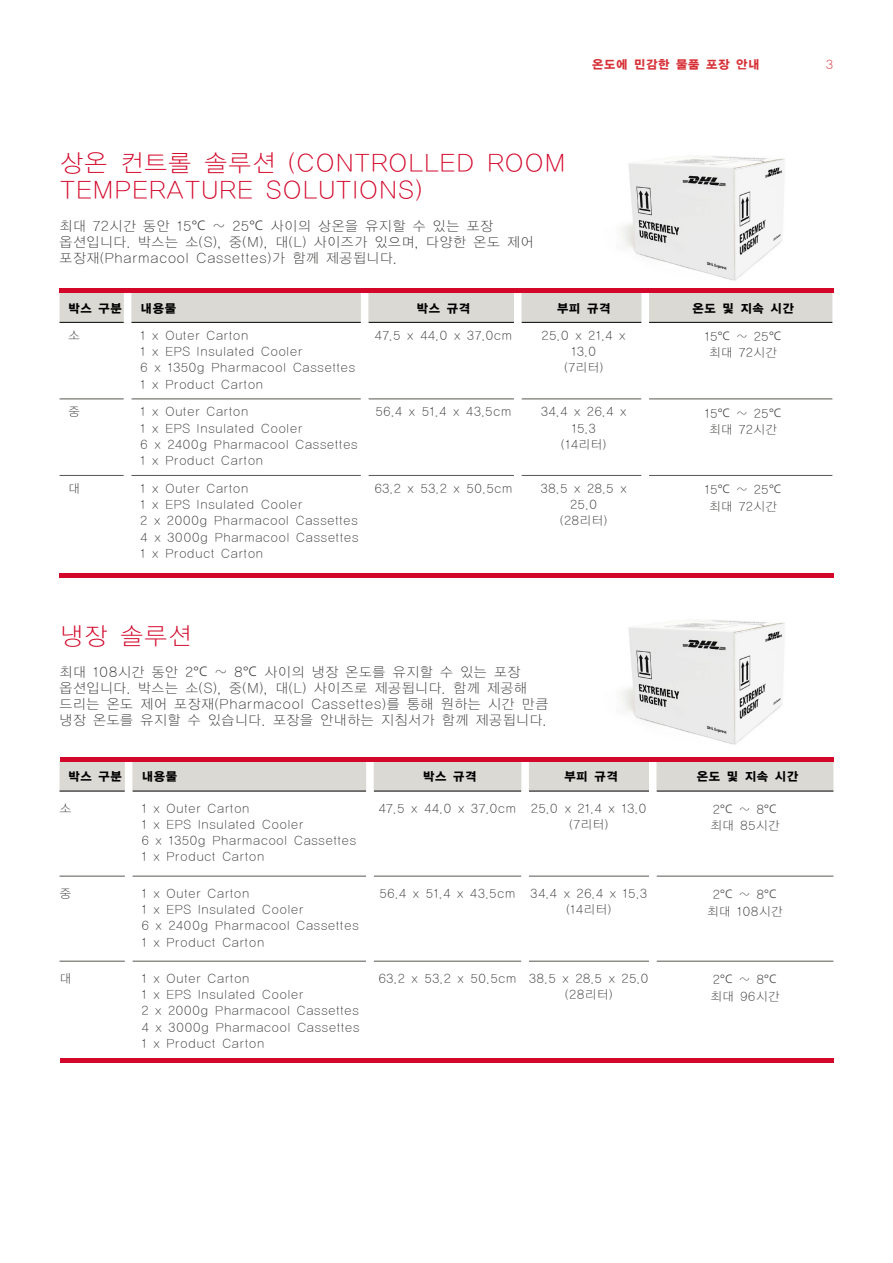
<style>
.page{position:relative;width:893px;height:1263px;background:#fff}
.page>*{position:absolute;margin:0;border:0;box-sizing:border-box;transform-origin:0 0}
.t1{font:24px/27px "YGO11";color:#d3072a}
.t2{font:13.5px/16.2px "YGO11";color:#3c3c3b}
.t3{font:12px/16.2px "YGO11";color:#3c3c3b}
.t4{font:12px "YGO16";color:#000}
.t5{font:300 12px "Frutiger";color:#3c3c3b}
.t6{font:12px "YGO16";color:#d73138}
.t7{font:12px "YGO11";color:#d73138}
.s1{font-family:"Frutiger";font-weight:300}
.s2{font-family:"YGO11";font-weight:400}
</style>
<div class="page">
<img style="left:621px;top:156px;width:164px;height:125px">
<img style="left:621px;top:620px;width:164px;height:125px">
<hr style="left:60px;top:574px;width:774px;height:4px;background:#d3072a">
<div style="left:60px;top:293px;width:772px;height:29px;background:#dad9d3"></div>
<hr style="left:60px;top:322px;width:64px;height:1px;background:#000">
<hr style="left:131px;top:322px;width:230px;height:1px;background:#000">
<hr style="left:368px;top:322px;width:146px;height:1px;background:#000">
<hr style="left:521px;top:322px;width:120px;height:1px;background:#000">
<hr style="left:649px;top:322px;width:183px;height:1px;background:#000">
<hr style="left:60px;top:399px;width:64px;height:1px;background:#575651">
<hr style="left:131px;top:399px;width:230px;height:1px;background:#575651">
<hr style="left:368px;top:399px;width:146px;height:1px;background:#575651">
<hr style="left:521px;top:399px;width:120px;height:1px;background:#575651">
<hr style="left:649px;top:399px;width:183px;height:1px;background:#575651">
<hr style="left:60px;top:475px;width:64px;height:1px;background:#575651">
<hr style="left:131px;top:475px;width:230px;height:1px;background:#575651">
<hr style="left:368px;top:475px;width:146px;height:1px;background:#575651">
<hr style="left:521px;top:475px;width:120px;height:1px;background:#575651">
<hr style="left:649px;top:475px;width:183px;height:1px;background:#575651">
<div style="left:124px;top:293px;width:7px;height:29px;background:#fff"></div>
<div style="left:361px;top:293px;width:7px;height:29px;background:#fff"></div>
<div style="left:514px;top:293px;width:7px;height:29px;background:#fff"></div>
<div style="left:641px;top:293px;width:8px;height:29px;background:#fff"></div>
<div style="left:60px;top:288px;width:774px;height:5px;background:#d3072a"></div>
<div style="left:60px;top:761px;width:773px;height:30px;background:#dad9d3"></div>
<hr style="left:60px;top:791px;width:65px;height:1px;background:#000">
<hr style="left:132px;top:791px;width:234px;height:1px;background:#000">
<hr style="left:374px;top:791px;width:147px;height:1px;background:#000">
<hr style="left:529px;top:791px;width:120px;height:1px;background:#000">
<hr style="left:656px;top:791px;width:177px;height:1px;background:#000">
<hr style="left:60px;top:876px;width:65px;height:1px;background:#575651">
<hr style="left:132px;top:876px;width:234px;height:1px;background:#575651">
<hr style="left:374px;top:876px;width:147px;height:1px;background:#575651">
<hr style="left:529px;top:876px;width:120px;height:1px;background:#575651">
<hr style="left:656px;top:876px;width:177px;height:1px;background:#575651">
<hr style="left:60px;top:961px;width:65px;height:1px;background:#575651">
<hr style="left:132px;top:961px;width:234px;height:1px;background:#575651">
<hr style="left:374px;top:961px;width:147px;height:1px;background:#575651">
<hr style="left:529px;top:961px;width:120px;height:1px;background:#575651">
<hr style="left:656px;top:961px;width:177px;height:1px;background:#575651">
<div style="left:125px;top:761px;width:7px;height:30px;background:#fff"></div>
<div style="left:366px;top:761px;width:8px;height:30px;background:#fff"></div>
<div style="left:521px;top:761px;width:8px;height:30px;background:#fff"></div>
<div style="left:649px;top:761px;width:7px;height:30px;background:#fff"></div>
<hr style="left:60px;top:757px;width:773px;height:4px;background:#d3072a">
<hr style="left:60px;top:1058px;width:773px;height:4px;background:#d3072a">
<p class="t6" style="left:592px;top:57px;width:169px">온도에 민감한 물품 포장 안내</p>
<p class="t7" style="left:826px;top:57px;width:9px">3</p>
<h1 class="t1" style="left:60px;top:149px;width:508px">상온 컨트롤 솔루션 (CONTROLLED ROOM<br>TEMPERATURE SOLUTIONS)</h1>
<p class="t2" style="left:59px;top:218px;width:476px">최대 72시간 동안 15<span class="s1">°C</span> ~ 25<span class="s1">°C</span> 사이의 상온을 유지할 수 있는 포장 옵션입니다. 박스는 소(S), 중(M), 대(L) 사이즈가 있으며, 다양한 온도 제어 포장재(Pharmacool Cassettes)가 함께 제공됩니다.</p>
<p class="t4" style="left:68px;top:300px;width:55px">박스 구분</p>
<p class="t4" style="left:140px;top:300px;width:37px">내용물</p>
<p class="t4" style="left:417px;top:300px;width:55px">박스 규격</p>
<p class="t4" style="left:557px;top:300px;width:55px">부피 규격</p>
<p class="t4" style="left:692px;top:300px;width:103px">온도 및 지속 시간</p>
<p class="t3" style="left:68px;top:327px;width:13px">소</p>
<p class="t3" style="left:140px;top:327px;width:217px">1 x Outer Carton<br>1 x EPS Insulated Cooler<br>6 x 1350g Pharmacool Cassettes<br>1 x Product Carton</p>
<p class="t3" style="left:375px;top:327px;width:139px">47.5 x 44.0 x 37.0cm</p>
<p class="t3" style="left:542px;top:327px;width:86px;text-align:center">25.0 x 21.4 x<br>13.0<br>(7리터)</p>
<p class="t3" style="left:704px;top:329px;width:79px;text-align:center">15<span class="s1">°C</span> ~ 25<span class="s1">°C </span>최대 72시간</p>
<p class="t3" style="left:68px;top:404px;width:13px">중</p>
<p class="t3" style="left:140px;top:404px;width:219px">1 x Outer Carton<br>1 x EPS Insulated Cooler<br>6 x 2400g Pharmacool Cassettes<br>1 x Product Carton</p>
<p class="t3" style="left:375px;top:404px;width:138px">56.4 x 51.4 x 43.5cm</p>
<p class="t3" style="left:541px;top:404px;width:88px;text-align:center">34.4 x 26.4 x<br>15.3<br>(14리터)</p>
<p class="t3" style="left:704px;top:405px;width:79px;text-align:center">15<span class="s1">°C</span> ~ 25<span class="s1">°C </span>최대 72시간</p>
<p class="t3" style="left:68px;top:480px;width:13px">대</p>
<p class="t3" style="left:140px;top:480px;width:220px">1 x Outer Carton<br>1 x EPS Insulated Cooler<br>2 x 2000g Pharmacool Cassettes<br>4 x 3000g Pharmacool Cassettes<br>1 x Product Carton</p>
<p class="t3" style="left:374px;top:480px;width:140px">63.2 x 53.2 x 50.5cm</p>
<p class="t3" style="left:540px;top:480px;width:88px;text-align:center">38.5 x 28.5 x<br>25.0<br>(28리터)</p>
<p class="t3" style="left:704px;top:482px;width:79px;text-align:center">15<span class="s1">°C</span> ~ 25<span class="s1">°C </span>최대 72시간</p>
<h1 class="t1" style="left:60px;top:622px;width:133px">냉장 솔루션</h1>
<p class="t2" style="left:59px;top:664px;width:491px">최대 108시간 동안 2<span class="s1">°C</span> ~ 8<span class="s1">°C</span> 사이의 냉장 온도를 유지할 수 있는 포장 옵션입니다. 박스는 소(S), 중(M), 대(L) 사이즈로 제공됩니다. 함께 제공해 드리는 온도 제어 포장재(Pharmacool Cassettes)를 통해 원하는 시간 만큼 냉장 온도를 유지할 수 있습니다. 포장을 안내하는 지침서가 함께 제공됩니다.</p>
<p class="t4" style="left:68px;top:769px;width:55px">박스 구분</p>
<p class="t4" style="left:141px;top:769px;width:37px">내용물</p>
<p class="t4" style="left:423px;top:769px;width:55px">박스 규격</p>
<p class="t4" style="left:564px;top:769px;width:55px">부피 규격</p>
<p class="t4" style="left:696px;top:769px;width:103px">온도 및 지속 시간</p>
<p class="t3" style="left:60px;top:800px;width:13px">소</p>
<p class="t3" style="left:141px;top:800px;width:217px">1 x Outer Carton<br>1 x EPS Insulated Cooler<br>6 x 1350g Pharmacool Cassettes<br>1 x Product Carton</p>
<p class="t3" style="left:569px;top:800px;width:79px;text-indent:-191px">47.5 x 44.0 x 37.0cm 25.0 x 21.4 x 13.0 (7리터)</p>
<p class="t5" style="left:713px;top:802px;width:66px"><span class="s2">2</span>°C <span class="s2">~ 8</span>°C</p>
<p class="t3" style="left:710px;top:818px;width:71px">최대 85시간</p>
<p class="t3" style="left:60px;top:885px;width:13px">중</p>
<p class="t3" style="left:141px;top:885px;width:219px">1 x Outer Carton<br>1 x EPS Insulated Cooler<br>6 x 2400g Pharmacool Cassettes<br>1 x Product Carton</p>
<p class="t3" style="left:566px;top:885px;width:83px;text-indent:-187px">56.4 x 51.4 x 43.5cm 34.4 x 26.4 x 15.3 (14리터)</p>
<p class="t5" style="left:713px;top:887px;width:66px"><span class="s2">2</span>°C <span class="s2">~ 8</span>°C</p>
<p class="t3" style="left:707px;top:903px;width:77px">최대 108시간</p>
<p class="t3" style="left:60px;top:970px;width:13px">대</p>
<p class="t3" style="left:141px;top:970px;width:220px">1 x Outer Carton<br>1 x EPS Insulated Cooler<br>2 x 2000g Pharmacool Cassettes<br>4 x 3000g Pharmacool Cassettes<br>1 x Product Carton</p>
<p class="t3" style="left:565px;top:970px;width:85px;text-indent:-187px">63.2 x 53.2 x 50.5cm 38.5 x 28.5 x 25.0 (28리터)</p>
<p class="t5" style="left:713px;top:972px;width:66px"><span class="s2">2</span>°C <span class="s2">~ 8</span>°C</p>
<p class="t3" style="left:710px;top:988px;width:71px">최대 96시간</p>
</div>
